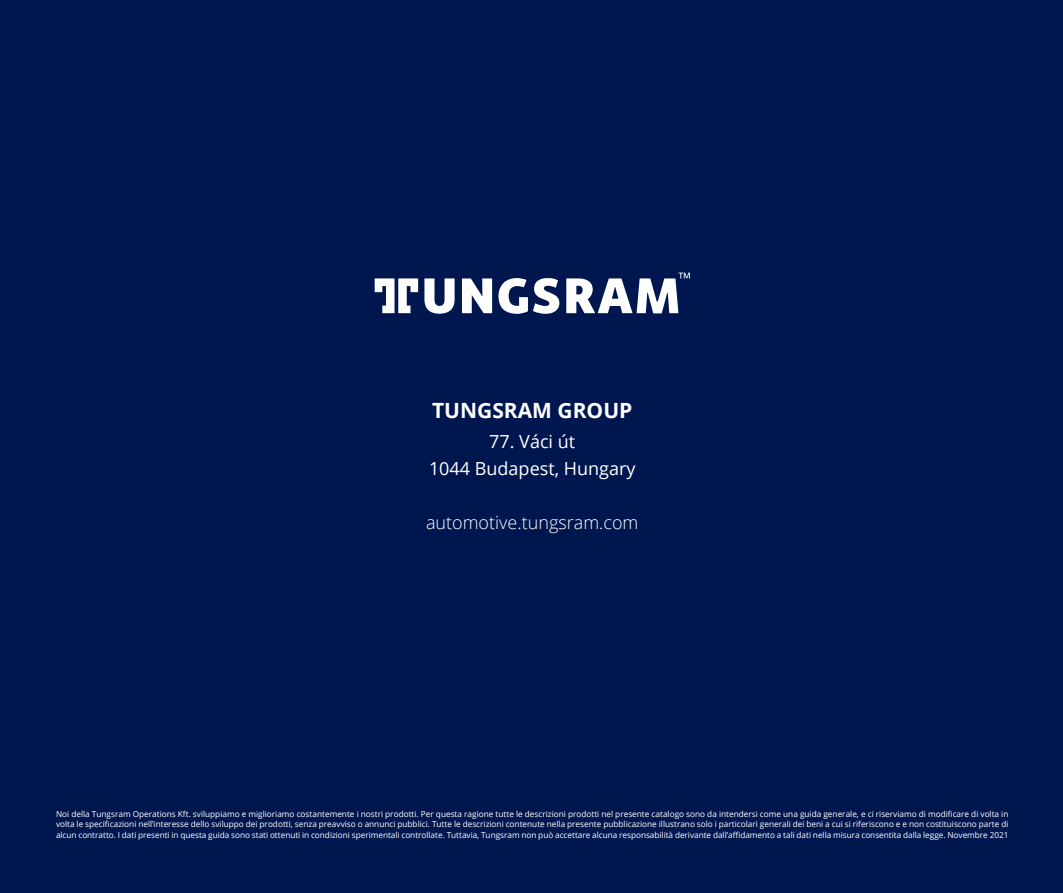
<style>
.page{position:relative;width:1063px;height:893px;background:#00164e}
.page>*{position:absolute;margin:0;border:0;box-sizing:border-box;transform-origin:0 0}
.t1{font:700 21px "Open Sans";color:#fff}
.t2{font:18px/27px "Open Sans";color:#fff;text-align:center}
.t3{font:300 18px "Open Sans";color:#fff}
.t4{font:8.25px/10.5px "Open Sans";letter-spacing:-.005em;color:#fff;text-align:justify}
</style>
<div class="page">
<svg style="left:424px;top:278px;width:31px;height:36px"></svg>
<svg style="left:462px;top:278px;width:30px;height:35px"></svg>
<svg style="left:498px;top:278px;width:61px;height:36px"></svg>
<svg style="left:566px;top:273px;width:124px;height:40px"></svg>
<svg style="left:375px;top:278px;width:43px;height:35px"></svg>
<h1 class="t1" style="left:432px;top:395px;width:202px">TUNGSRAM GROUP</h1>
<h2 class="t2" style="left:429px;top:427px;width:208px">77. Váci út<br>1044 Budapest, Hungary</h2>
<h2 class="t3" style="left:426px;top:510px;width:214px">automotive.tungsram.com</h2>
<p class="t4" style="left:56px;top:808px;width:954px">Noi della Tungsram Operations Kft. sviluppiamo e miglioriamo costantemente i nostri prodotti. Per questa ragione tutte le descrizioni prodotti nel presente catalogo sono da intendersi come una guida generale, e ci riserviamo di modificare di volta in volta le specificazioni nell’interesse dello sviluppo dei prodotti, senza preavviso o annunci pubblici. Tutte le descrizioni contenute nella presente pubblicazione illustrano solo i particolari generali dei beni a cui si riferiscono e e non costituiscono parte di alcun contratto. I dati presenti in questa guida sono stati ottenuti in condizioni sperimentali controllate. Tuttavia, Tungsram non può accettare alcuna responsabilità derivante dall’affidamento a tali dati nella misura consentita dalla legge. Novembre 2021</p>
</div>
